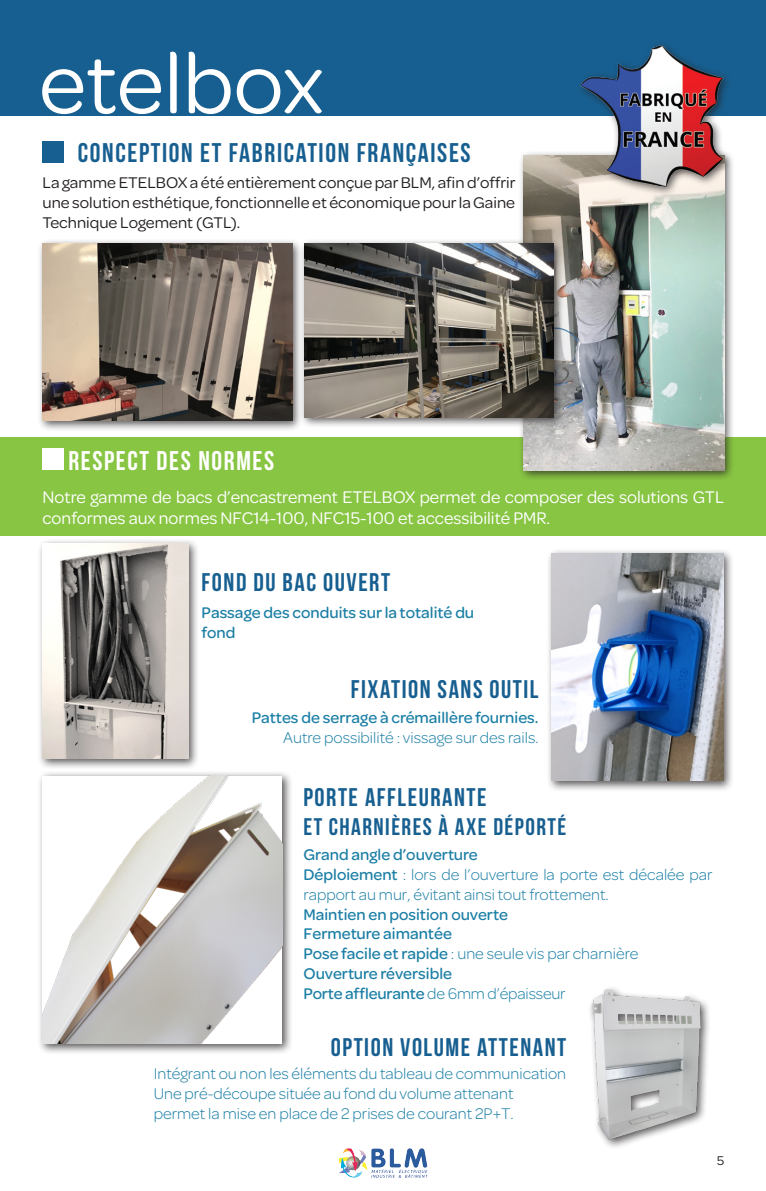
<style>
.page{position:relative;width:766px;height:1191px;background:#fff}
.page>*{position:absolute;margin:0;border:0;box-sizing:border-box;transform-origin:0 0}
.t1{font:90px "Omnes";color:#fff}
.titre2{font:27px "Bebas Neue";letter-spacing:.06em;color:#175f90}
.titre2-2{font:27px "Bebas Neue";letter-spacing:.06em;color:#fff}
.titre2-3{font:25.5px "Bebas Neue";letter-spacing:.06em;color:#175f90}
.titre2-4{font:24px "Bebas Neue";letter-spacing:.06em;color:#175f90}
.t2{font:18px/21.6px "Omnes";color:#fff}
.t3{font:300 16.5px/19.8px "Omnes";color:#1c7fa5}
.t4{font:500 16.5px/19.8px "Omnes";color:#1c7fa5}
.t5{font:16.5px/19.8px "Omnes";color:#231f20;text-align:justify}
.t6{font:13.5px "Omnes";color:#231f20}
.s1{font-weight:500}
.s2{font-weight:300}
</style>
<div class="page">
<div style="left:0;top:0;width:765px;height:116px;background:#175f90"></div>
<img style="left:339px;top:1148px;width:88px;height:29px">
<div style="left:37px;top:770px;width:256px;height:285px;background:#231f20;opacity:.75"></div>
<img style="left:43px;top:776px;width:239px;height:268px">
<div style="left:546px;top:548px;width:188px;height:244px;background:#231f20;opacity:.75"></div>
<img style="left:551px;top:553px;width:172px;height:227px">
<div style="left:43px;top:141px;width:21px;height:22px;background:#175f90"></div>
<div style="left:0;top:437px;width:765px;height:99px;background:#88c543"></div>
<div style="left:43px;top:448px;width:21px;height:22px;background:#fff"></div>
<div style="left:518px;top:150px;width:217px;height:331px;background:#231f20;opacity:.75"></div>
<img style="left:523px;top:155px;width:201px;height:315px">
<div style="left:37px;top:239px;width:266px;height:192px;background:#231f20;opacity:.75"></div>
<img style="left:43px;top:244px;width:249px;height:176px">
<div style="left:299px;top:239px;width:265px;height:189px;background:#231f20;opacity:.75"></div>
<img style="left:304px;top:244px;width:249px;height:173px">
<div style="left:576px;top:41px;width:156px;height:156px;background:#231f20;opacity:.75"></div>
<img style="left:577px;top:43px;width:146px;height:147px">
<div style="left:37px;top:538px;width:162px;height:231px;background:#231f20;opacity:.75"></div>
<img style="left:43px;top:543px;width:145px;height:215px">
<div style="left:586px;top:985px;width:125px;height:164px;background:#231f20;opacity:.75"></div>
<img style="left:586px;top:985px;width:125px;height:156px">
<p class="t1" style="left:39px;top:23px;width:286px">etelbox</p>
<p class="titre2" style="left:78px;top:137px;width:394px">CONCEPTION ET FABRICATION FRANÇAISES</p>
<p class="t5" style="left:43px;top:172px;width:474px">La gamme ETELBOX a été entièrement conçue par BLM, afin d’offrir une solution esthétique, fonctionnelle et économique pour la Gaine Technique Logement (GTL).</p>
<p class="titre2-2" style="left:68px;top:446px;width:207px">RESPECT DES NORMES</p>
<p class="t2" style="left:43px;top:485px;width:682px">Notre gamme de bacs d’encastrement ETELBOX permet de composer des solutions GTL conformes aux normes NFC14-100, NFC15-100 et accessibilité PMR.</p>
<p class="titre2-3" style="left:201px;top:568px;width:190px">FOND DU BAC OUVERT</p>
<p class="t4" style="left:201px;top:601px;width:274px">Passage des conduits sur la totalité du fond</p>
<p class="titre2-3" style="left:351px;top:675px;width:189px">FIXATION SANS OUTIL</p>
<p class="t4" style="left:252px;top:706px;width:288px">Pattes de serrage à crémaillère fournies.</p>
<p class="t3" style="left:283px;top:726px;width:257px">Autre possibilité : vissage sur des rails.</p>
<p class="titre2-3" style="left:303px;top:783px;width:184px">PORTE AFFLEURANTE</p>
<p class="titre2-4" style="left:303px;top:813px;width:264px">ET CHARNIÈRES À AXE DÉPORTÉ</p>
<p class="t4" style="left:303px;top:843px;width:176px">Grand angle d’ouverture</p>
<p class="t3" style="left:303px;top:863px;width:410px"><span class="s1">Déploiement</span> : lors de l’ouverture la porte est décalée par rapport au mur, évitant ainsi tout frottement.</p>
<p class="t4" style="left:303px;top:903px;width:206px">Maintien en position ouverte</p>
<p class="t4" style="left:303px;top:923px;width:150px">Fermeture aimantée</p>
<p class="t3" style="left:303px;top:943px;width:336px"><span class="s1">Pose facile et rapide</span> : une seule vis par charnière</p>
<p class="t4" style="left:303px;top:962px;width:150px">Ouverture réversible</p>
<p class="t4" style="left:303px;top:982px;width:264px">Porte affleurante <span class="s2">de 6mm d’épaisseur</span></p>
<p class="titre2-3" style="left:331px;top:1033px;width:237px">OPTION VOLUME ATTENANT</p>
<p class="t3" style="left:154px;top:1062px;width:414px">Intégrant ou non les éléments du tableau de communication</p>
<p class="t3" style="left:154px;top:1082px;width:361px">Une pré-découpe située au fond du volume attenant permet la mise en place de 2 prises de courant 2P+T.</p>
<p class="t6" style="left:717px;top:1151px;width:9px">5</p>
</div>
